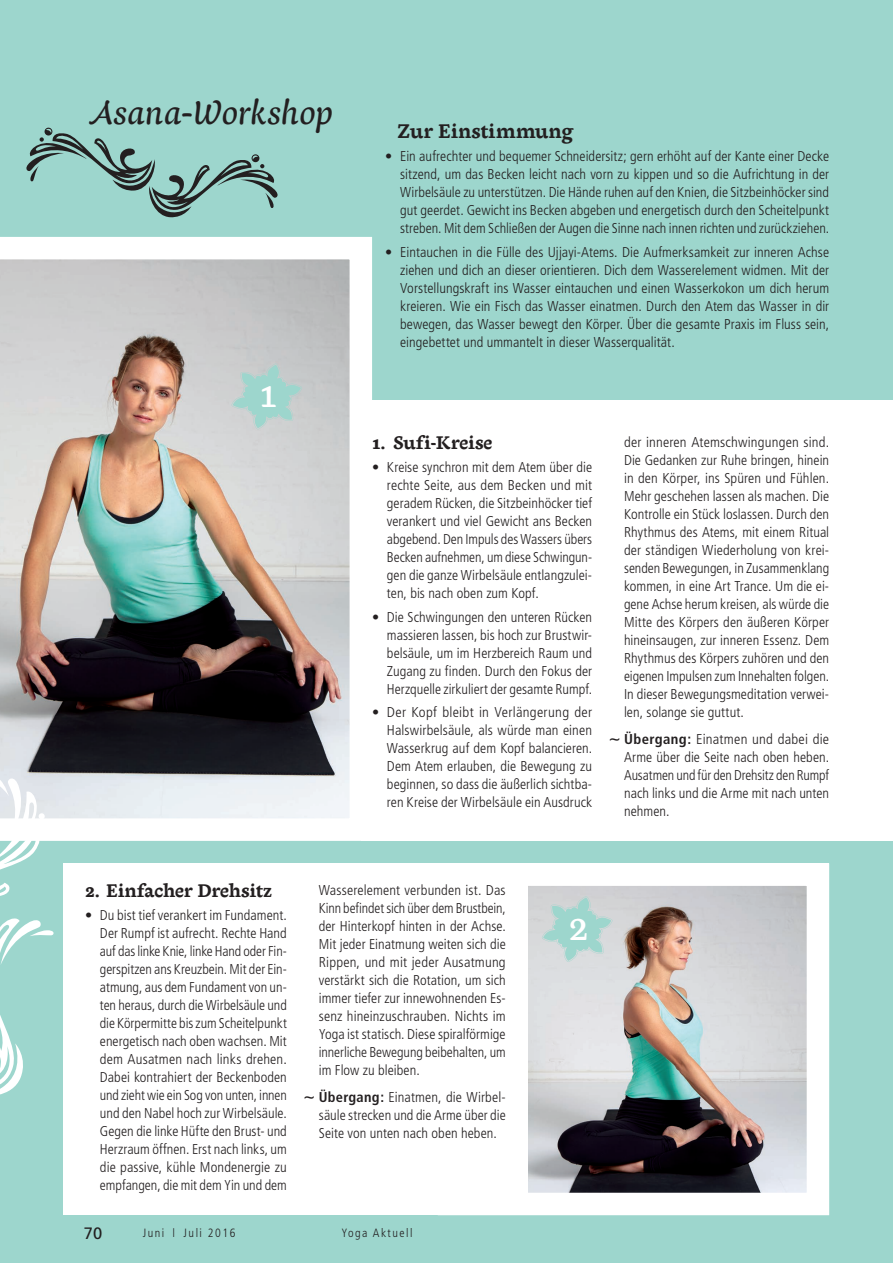
<style>
.page{position:relative;width:893px;height:1263px;background:#9dd6cd}
.page>*{position:absolute;margin:0;border:0;box-sizing:border-box;transform-origin:0 0}
.t1{font:45px "Baldufa";color:#fff}
.t2{font:italic 36px "Baldufa";letter-spacing:-.005em;color:#231f20}
.t3{font:700 21px "Baldufa";letter-spacing:-.005em;color:#231f20}
.t4{font:700 19.5px "Baldufa";letter-spacing:-.01em;color:#231f20}
.t5{font:16.5px "Frutiger";color:#231f20}
.t6{font:300 condensed 14.25px/18px "Frutiger";color:#231f20;text-align:justify}
.t7{font:300 condensed 12px "Frutiger";letter-spacing:.125em;color:#231f20}
.s1{font-size:21px}
.s2{font-family:"Baldufa";font-weight:400;font-style:italic;font-stretch:normal;font-size:18px}
.s3{font-weight:700}
.s4{font-family:"Palatino";font-weight:400;font-stretch:normal}
</style>
<div class="page">
<svg style="left:0;top:237px;width:372px;height:604px;background:#aba8a6"></svg>
<div style="left:362px;top:400px;width:531px;height:441px;background:#fff"></div>
<div style="left:64px;top:863px;width:765px;height:352px;background:#fff"></div>
<img style="left:529px;top:886px;width:277px;height:306px">
<svg style="left:542px;top:896px;width:71px;height:66px;background:#bbd6d3"></svg>
<svg style="left:231px;top:363px;width:71px;height:66px"></svg>
<svg style="left:0;top:774px;width:55px;height:321px"></svg>
<svg style="left:26px;top:128px;width:252px;height:90px"></svg>
<h2 class="t2" style="left:90px;top:91px;width:245px">Asana-Workshop</h2>
<h1 class="t1" style="left:260px;top:365px;width:18px">1</h1>
<h3 class="t3" style="left:397px;top:118px;width:177px">Zur Einstimmung</h3>
<p class="t6" style="left:400px;top:148px;width:431px;text-indent:-15px">• Ein aufrechter und bequemer Schneidersitz; gern erhöht auf der Kante einer Decke sitzend, um das Becken leicht nach vorn zu kippen und so die Aufrichtung in der Wirbelsäule zu unterstützen. Die Hände ruhen auf den Knien, die Sitzbeinhöcker sind gut geerdet. Gewicht ins Becken abgeben und energetisch durch den Scheitelpunkt streben. Mit dem Schließen der Augen die Sinne nach innen richten und zurückziehen.</p>
<p class="t6" style="left:400px;top:243px;width:431px;text-indent:-15px">• Eintauchen in die Fülle des Ujjayi-Atems. Die Aufmerksamkeit zur inneren Achse ziehen und dich an dieser orientieren. Dich dem Wasserelement widmen. Mit der Vorstellungskraft ins Wasser eintauchen und einen Wasserkokon um dich herum kreieren. Wie ein Fisch das Wasser einatmen. Durch den Atem das Wasser in dir bewegen, das Wasser bewegt den Körper. Über die gesamte Praxis im Fluss sein, eingebettet und ummantelt in dieser Wasserqualität.</p>
<h3 class="t4" style="left:372px;top:431px;width:122px"><span class="s1">1.</span> Sufi-Kreise</h3>
<p class="t6" style="left:387px;top:459px;width:207px;text-indent:-15px">• Kreise synchron mit dem Atem über die rechte Seite, aus dem Becken und mit geradem Rücken, die Sitzbeinhöcker tief verankert und viel Gewicht ans Becken abgebend. Den Impuls des Wassers übers Becken aufnehmen, um diese Schwingun&shy;gen die ganze Wirbelsäule entlangzulei&shy;ten, bis nach oben zum Kopf.</p>
<p class="t6" style="left:387px;top:608px;width:207px;text-indent:-15px">• Die Schwingungen den unteren Rücken massieren lassen, bis hoch zur Brustwir&shy;belsäule, um im Herzbereich Raum und Zugang zu finden. Durch den Fokus der Herzquelle zirkuliert der gesamte Rumpf.</p>
<p class="t6" style="left:387px;top:704px;width:207px;text-indent:-15px">• Der Kopf bleibt in Verlängerung der Halswirbelsäule, als würde man einen Wasserkrug auf dem Kopf balancieren.<br>Dem Atem erlauben, die Bewegung zu beginnen, so dass die äußerlich sichtba&shy;ren Kreise der Wirbelsäule ein Ausdruck</p>
<p class="t6" style="left:624px;top:434px;width:207px">der inneren Atemschwingungen sind.<br>Die Gedanken zur Ruhe bringen, hinein in den Körper, ins Spüren und Fühlen.<br>Mehr geschehen lassen als machen. Die Kontrolle ein Stück loslassen. Durch den Rhythmus des Atems, mit einem Ritual der ständigen Wiederholung von krei&shy;senden Bewegungen, in Zusammenklang kommen, in eine Art Trance. Um die ei&shy;gene Achse herum kreisen, als würde die Mitte des Körpers den äußeren Körper hineinsaugen, zur inneren Essenz. Dem Rhythmus des Körpers zuhören und den eigenen Impulsen zum Innehalten folgen.<br>In dieser Bewegungsmeditation verwei&shy;len, solange sie guttut.</p>
<p class="t6" style="left:624px;top:730px;width:207px;text-indent:-15px"><span class="s2">~</span> <span class="s3">Übergang:</span> Einatmen und dabei die Arme über die Seite nach oben heben.<br>Ausatmen und für den Drehsitz den Rumpf nach links und die Arme mit nach unten nehmen.</p>
<h3 class="t4" style="left:85px;top:878px;width:188px"><span class="s1">2.</span> Einfacher Drehsitz</h3>
<p class="t6" style="left:100px;top:906px;width:188px;text-indent:-15px">• Du bist tief verankert im Fundament.<br>Der Rumpf ist aufrecht. Rechte Hand auf das linke Knie, linke Hand oder Fin&shy;gerspitzen ans Kreuzbein. Mit der Ein&shy;atmung, aus dem Fundament von un&shy;ten heraus, durch die Wirbelsäule und die Körpermitte bis zum Scheitelpunkt energetisch nach oben wachsen. Mit dem Ausatmen nach links drehen.<br>Dabei kontrahiert der Beckenboden und zieht wie ein Sog von unten, innen und den Nabel hoch zur Wirbelsäule.<br>Gegen die linke Hüfte den Brust- und Herzraum öffnen. Erst nach links, um die passive, kühle Mondenergie zu empfangen, die mit dem Yin und dem</p>
<p class="t6" style="left:319px;top:881px;width:189px">Wasserelement verbunden ist. Das Kinn befindet sich über dem Brustbein, der Hinterkopf hinten in der Achse.<br>Mit jeder Einatmung weiten sich die Rippen, und mit jeder Ausatmung verstärkt sich die Rotation, um sich immer tiefer zur innewohnenden Es&shy;senz hineinzuschrauben. Nichts im Yoga ist statisch. Diese spiralförmige innerliche Bewegung beibehalten, um im Flow zu bleiben.</p>
<p class="t6" style="left:319px;top:1088px;width:188px;text-indent:-15px"><span class="s2">~</span> <span class="s3">Übergang:</span> Einatmen, die Wirbel&shy;säule strecken und die Arme über die Seite von unten nach oben heben.</p>
<p class="t5" style="left:84px;top:1224px;width:20px">70</p>
<p class="t7" style="left:143px;top:1226px;width:94px">Juni <span class="s4">|</span> Juli 2016</p>
<p class="t7" style="left:342px;top:1225px;width:72px">Yoga Aktuell</p>
<h1 class="t1" style="left:568px;top:898px;width:22px">2</h1>
</div>
